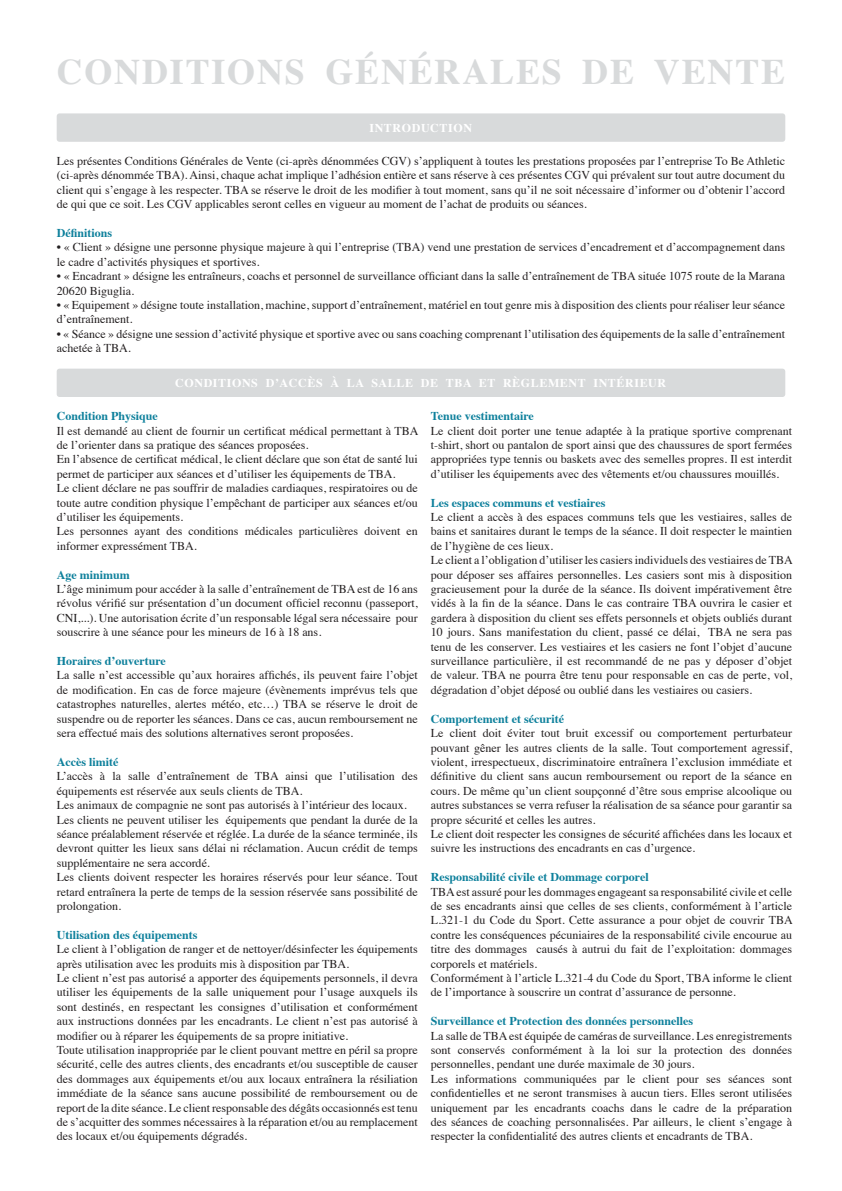
<style>
.page{position:relative;width:842px;height:1191px;background:#fff}
.page>*{position:absolute;margin:0;border:0;box-sizing:border-box;transform-origin:0 0}
.t1{font:700 36px "Times";letter-spacing:.05em;color:#d8dadb}
.t2{font:12px/14.4px "Times";color:#231f20;text-align:justify}
.t3{font:700 12px "Times";color:#0c7f9b}
.t4{font:700 12px "Times";letter-spacing:.05em;color:#fff}
</style>
<div class="page">
<div style="left:57px;top:113px;width:728px;height:29px;background:#d8dadb;border-radius:3px"></div>
<div style="left:57px;top:369px;width:728px;height:28px;background:#d8dadb;border-radius:3px"></div>
<p class="t1" style="left:57px;top:37px;width:730px">CONDITIONS GÉNÉRALES DE VENTE</p>
<p class="t4" style="left:369px;top:117px;width:104px">INTRODUCTION</p>
<p class="t2" style="left:57px;top:153px;width:730px">Les présentes Conditions Générales de Vente (ci-après dénommées CGV) s’appliquent à toutes les prestations proposées par l’entreprise To Be Athletic (ci-après dénommée TBA). Ainsi, chaque achat implique l’adhésion entière et sans réserve à ces présentes CGV qui prévalent sur tout autre document du client qui s’engage à les respecter. TBA se réserve le droit de les modifier à tout moment, sans qu’il ne soit nécessaire d’informer ou d’obtenir l’accord de qui que ce soit. Les CGV applicables seront celles en vigueur au moment de l’achat de produits ou séances.</p>
<p class="t3" style="left:57px;top:221px;width:57px">Définitions</p>
<p class="t2" style="left:57px;top:239px;width:730px">• « Client » désigne une personne physique majeure à qui l’entreprise (TBA) vend une prestation de services d’encadrement et d’accompagnement dans le cadre d’activités physiques et sportives.</p>
<p class="t2" style="left:57px;top:268px;width:730px">• « Encadrant » désigne les entraîneurs, coachs et personnel de surveillance officiant dans la salle d’entraînement de TBA située 1075 route de la Marana<br>20620 Biguglia.</p>
<p class="t2" style="left:57px;top:297px;width:730px">• « Equipement » désigne toute installation, machine, support d’entraînement, matériel en tout genre mis à disposition des clients pour réaliser leur séance d’entraînement.</p>
<p class="t2" style="left:57px;top:325px;width:730px">• « Séance » désigne une session d’activité physique et sportive avec ou sans coaching comprenant l’utilisation des équipements de la salle d’entraînement achetée à TBA.</p>
<p class="t4" style="left:175px;top:372px;width:492px">CONDITIONS D’ACCÈS À LA SALLE DE TBA ET RÈGLEMENT INTÉRIEUR</p>
<p class="t3" style="left:57px;top:404px;width:103px">Condition Physique</p>
<p class="t2" style="left:57px;top:422px;width:363px">Il est demandé au client de fournir un certificat médical permettant à TBA de l’orienter dans sa pratique des séances proposées.</p>
<p class="t2" style="left:57px;top:451px;width:363px">En l’absence de certificat médical, le client déclare que son état de santé lui permet de participer aux séances et d’utiliser les équipements de TBA.</p>
<p class="t2" style="left:57px;top:480px;width:363px">Le client déclare ne pas souffrir de maladies cardiaques, respiratoires ou de toute autre condition physique l’empêchant de participer aux séances et/ou d’utiliser les équipements.</p>
<p class="t2" style="left:57px;top:523px;width:363px">Les personnes ayant des conditions médicales particulières doivent en informer expressément TBA.</p>
<p class="t3" style="left:57px;top:563px;width:74px">Age minimum</p>
<p class="t2" style="left:57px;top:581px;width:363px">L’âge minimum pour accéder à la salle d’entraînement de TBA est de 16 ans révolus vérifié sur présentation d’un document officiel reconnu (passeport, CNI,...). Une autorisation écrite d’un responsable légal sera nécessaire pour souscrire à une séance pour les mineurs de 16 à 18 ans.</p>
<p class="t3" style="left:57px;top:649px;width:111px">Horaires d’ouverture</p>
<p class="t2" style="left:57px;top:667px;width:363px">La salle n’est accessible qu’aux horaires affichés, ils peuvent faire l’objet de modification. En cas de force majeure (évènements imprévus tels que catastrophes naturelles, alertes météo, etc…) TBA se réserve le droit de suspendre ou de reporter les séances. Dans ce cas, aucun remboursement ne sera effectué mais des solutions alternatives seront proposées.</p>
<p class="t3" style="left:57px;top:750px;width:63px">Accès limité</p>
<p class="t2" style="left:57px;top:768px;width:363px">L’accès à la salle d’entraînement de TBA ainsi que l’utilisation des équipements est réservée aux seuls clients de TBA.</p>
<p class="t2" style="left:57px;top:797px;width:351px">Les animaux de compagnie ne sont pas autorisés à l’intérieur des locaux.</p>
<p class="t2" style="left:57px;top:811px;width:363px">Les clients ne peuvent utiliser les équipements que pendant la durée de la séance préalablement réservée et réglée. La durée de la séance terminée, ils devront quitter les lieux sans délai ni réclamation. Aucun crédit de temps supplémentaire ne sera accordé.</p>
<p class="t2" style="left:57px;top:869px;width:363px">Les clients doivent respecter les horaires réservés pour leur séance. Tout retard entraînera la perte de temps de la session réservée sans possibilité de prolongation.</p>
<p class="t3" style="left:57px;top:923px;width:142px">Utilisation des équipements</p>
<p class="t2" style="left:57px;top:941px;width:363px">Le client à l’obligation de ranger et de nettoyer/désinfecter les équipements après utilisation avec les produits mis à disposition par TBA.</p>
<p class="t2" style="left:57px;top:969px;width:363px">Le client n’est pas autorisé a apporter des équipements personnels, il devra utiliser les équipements de la salle uniquement pour l’usage auxquels ils sont destinés, en respectant les consignes d’utilisation et conformément aux instructions données par les encadrants. Le client n’est pas autorisé à modifier ou à réparer les équipements de sa propre initiative.</p>
<p class="t2" style="left:57px;top:1041px;width:363px">Toute utilisation inappropriée par le client pouvant mettre en péril sa propre sécurité, celle des autres clients, des encadrants et/ou susceptible de causer des dommages aux équipements et/ou aux locaux entraînera la résiliation immédiate de la séance sans aucune possibilité de remboursement ou de report de la dite séance. Le client responsable des dégâts occasionnés est tenu de s’acquitter des sommes nécessaires à la réparation et/ou au remplacement des locaux et/ou équipements dégradés.</p>
<p class="t3" style="left:431px;top:404px;width:104px">Tenue vestimentaire</p>
<p class="t2" style="left:431px;top:422px;width:363px">Le client doit porter une tenue adaptée à la pratique sportive comprenant t-shirt, short ou pantalon de sport ainsi que des chaussures de sport fermées appropriées type tennis ou baskets avec des semelles propres. Il est interdit d’utiliser les équipements avec des vêtements et/ou chaussures mouillés.</p>
<p class="t3" style="left:431px;top:491px;width:176px">Les espaces communs et vestiaires</p>
<p class="t2" style="left:431px;top:509px;width:363px">Le client a accès à des espaces communs tels que les vestiaires, salles de bains et sanitaires durant le temps de la séance. Il doit respecter le maintien de l’hygiène de ces lieux.</p>
<p class="t2" style="left:431px;top:552px;width:363px">Le client a l’obligation d’utiliser les casiers individuels des vestiaires de TBA pour déposer ses affaires personnelles. Les casiers sont mis à disposition gracieusement pour la durée de la séance. Ils doivent impérativement être vidés à la fin de la séance. Dans le cas contraire TBA ouvrira le casier et gardera à disposition du client ses effets personnels et objets oubliés durant 10 jours. Sans manifestation du client, passé ce délai, TBA ne sera pas tenu de les conserver. Les vestiaires et les casiers ne font l’objet d’aucune surveillance particulière, il est recommandé de ne pas y déposer d’objet de valeur. TBA ne pourra être tenu pour responsable en cas de perte, vol, dégradation d’objet déposé ou oublié dans les vestiaires ou casiers.</p>
<p class="t3" style="left:431px;top:707px;width:135px">Comportement et sécurité</p>
<p class="t2" style="left:431px;top:725px;width:363px">Le client doit éviter tout bruit excessif ou comportement perturbateur pouvant gêner les autres clients de la salle. Tout comportement agressif, violent, irrespectueux, discriminatoire entraînera l’exclusion immédiate et définitive du client sans aucun remboursement ou report de la séance en cours. De même qu’un client soupçonné d’être sous emprise alcoolique ou autres substances se verra refuser la réalisation de sa séance pour garantir sa propre sécurité et celles les autres.</p>
<p class="t2" style="left:431px;top:825px;width:363px">Le client doit respecter les consignes de sécurité affichées dans les locaux et suivre les instructions des encadrants en cas d’urgence.</p>
<p class="t3" style="left:431px;top:865px;width:219px">Responsabilité civile et Dommage corporel</p>
<p class="t2" style="left:431px;top:883px;width:363px">TBA est assuré pour les dommages engageant sa responsabilité civile et celle de ses encadrants ainsi que celles de ses clients, conformément à l’article L.321-1 du Code du Sport. Cette assurance a pour objet de couvrir TBA contre les conséquences pécuniaires de la responsabilité civile encourue au titre des dommages causés à autrui du fait de l’exploitation: dommages corporels et matériels.</p>
<p class="t2" style="left:431px;top:969px;width:363px">Conformément à l’article L.321-4 du Code du Sport, TBA informe le client de l’importance à souscrire un contrat d’assurance de personne.</p>
<p class="t3" style="left:431px;top:1009px;width:264px">Surveillance et Protection des données personnelles</p>
<p class="t2" style="left:431px;top:1027px;width:363px">La salle de TBA est équipée de caméras de surveillance. Les enregistrements sont conservés conformément à la loi sur la protection des données personnelles, pendant une durée maximale de 30 jours.</p>
<p class="t2" style="left:431px;top:1070px;width:363px">Les informations communiquées par le client pour ses séances sont confidentielles et ne seront transmises à aucun tiers. Elles seront utilisées uniquement par les encadrants coachs dans le cadre de la préparation des séances de coaching personnalisées. Par ailleurs, le client s’engage à respecter la confidentialité des autres clients et encadrants de TBA.</p>
</div>
